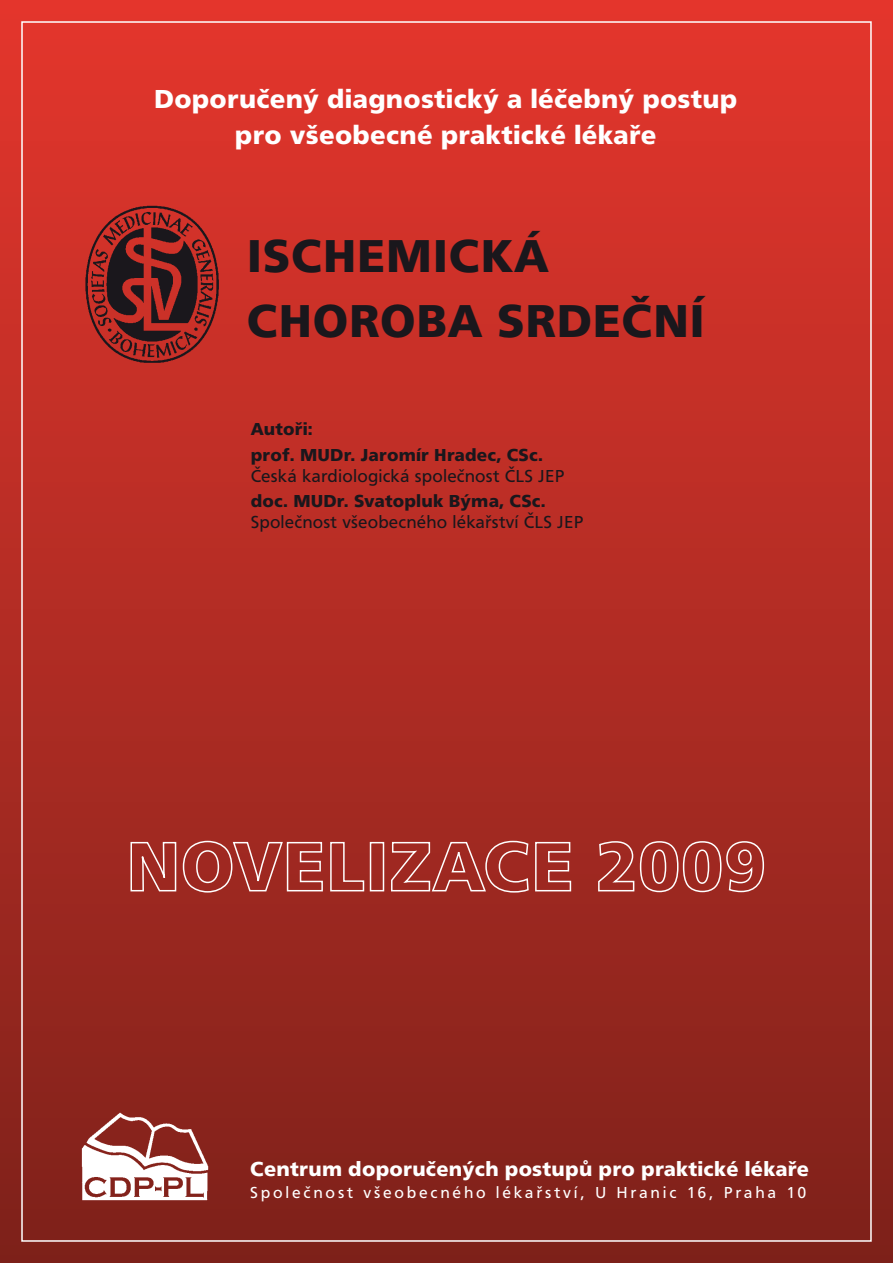
<style>
.page{position:relative;width:893px;height:1263px;background:#fff}
.page>*{position:absolute;margin:0;border:0;box-sizing:border-box;transform-origin:0 0}
.t1{font:700 47.85px/64.8px "Frutus TEE";letter-spacing:.015em;color:#1a171c}
.t2{font:700 27px/36.6px "Frutus TEE";letter-spacing:.01em;color:#fff;text-align:center}
.t3{font:700 21px "Frutus TEE";letter-spacing:.01em;color:#fff}
.t4{font:18px "Frutus TEE";letter-spacing:.01em;color:#1a171c}
.t5{font:700 18px/25.2px "Frutus TEE";letter-spacing:.01em;color:#1a171c}
.t6{font:16.5px "Frutus TEE";letter-spacing:.17em;color:#fff}
</style>
<div class="page">
<div style="left:0;top:0;width:893px;height:1263px;background:linear-gradient(to bottom,#e5372e,#7f231c)"></div>
<img style="left:85px;top:204px;width:135px;height:161px">
<img style="left:79px;top:1111px;width:131px;height:90px">
<svg style="left:130px;top:519px;width:235px;height:378px;background:#ad2e26"></svg>
<div style="left:370px;top:842px;width:14px;height:49px;border:2px solid #fff"></div>
<svg style="left:390px;top:840px;width:182px;height:53px;background:#ac4640"></svg>
<svg style="left:597px;top:840px;width:168px;height:53px;background:#ac4841"></svg>
<h2 class="t2" style="left:154px;top:81px;width:585px">Doporučený diagnostický a léčebný postup pro všeobecné praktické lékaře</h2>
<h1 class="t1" style="left:247px;top:224px;width:460px">ISchemická choroba srdeční</h1>
<p class="t5" style="left:251px;top:417px;width:294px">Autoři:<br>prof. M UDr. Jaromír Hradec, CSc.</p>
<p class="t4" style="left:251px;top:465px;width:315px">Česká kardiologická společnost ČLS JEP</p>
<p class="t5" style="left:251px;top:488px;width:297px">doc. M UDr. Svatopluk Býma, CSc.</p>
<p class="t4" style="left:251px;top:511px;width:334px">Společnost všeobecného lékařství ČLS JEP</p>
<p class="t3" style="left:250px;top:1157px;width:560px">Centrum doporučených postupů pro praktické lékaře</p>
<p class="t6" style="left:250px;top:1183px;width:558px">Společnost všeobecného lékařství, U H ranic 16, Praha 10</p>
</div>
